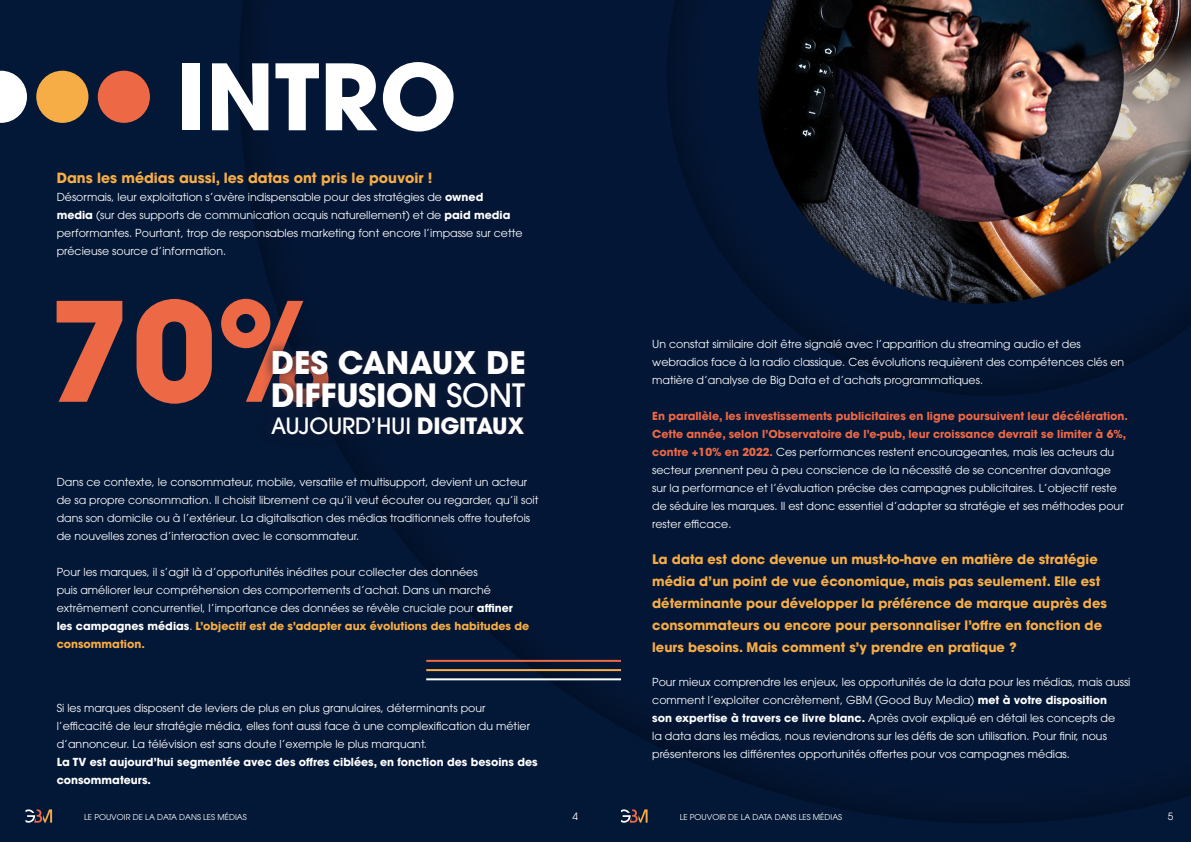
<style>
.page{position:relative;width:1191px;height:842px;background:#fff}
.page>*{position:absolute;margin:0;border:0;box-sizing:border-box;transform-origin:0 0}
.t1{font:700 136.4px "ITC Avant Garde Pro";color:#ed6845}
.t2{font:700 90.4px "ITC Avant Garde Pro";color:#fff}
.t3{font:700 31.9px "ITC Avant Garde Pro";letter-spacing:-.01em;color:#fff}
.t4{font:700 31px "ITC Avant Garde Pro";color:#fff}
.t5{font:500 22.3px "ITC Avant Garde Pro";letter-spacing:-.01em;color:#fff}
.t6{font:700 14px "ITC Avant Garde Pro";color:#f7ad45}
.t7{font:700 13px/22px "ITC Avant Garde Pro";color:#f7ad45}
.t8{font:11px/18px "ITC Avant Garde Pro";color:#fff}
.t9{font:700 11px/18px "ITC Avant Garde Pro";color:#fff}
.t10{font:10px "ITC Avant Garde Pro";color:#fff}
.t11{font:8px "ITC Avant Garde Pro";color:#fff}
.s1{font-weight:700}
.s2{font-weight:500}
.s3{font-weight:700;color:#f7ad45}
.s4{font-weight:700;color:#ed6845}
</style>
<div class="page">
<div style="left:0;top:0;width:595px;height:842px;background:#031736"></div>
<div style="left:595px;top:0;width:596px;height:842px;background:#031736"></div>
<svg style="left:26px;top:809px;width:26px;height:14px"></svg>
<img style="left:524px;top:654px;width:97px;height:27px">
<img style="left:452px;top:589px;width:73px;height:74px">
<img style="left:738px;top:232px;width:430px;height:164px">
<img style="left:1167px;top:303px;width:24px;height:39px">
<img style="left:758px;top:0;width:433px;height:303px">
<div style="left:261px;top:340px;width:274px;height:105px;background:#081734"></div>
<svg style="left:0;top:71px;width:27px;height:52px"></svg>
<div style="left:36px;top:71px;width:52px;height:52px;background:#f7ad45;border-radius:50%"></div>
<div style="left:98px;top:71px;width:52px;height:52px;background:#ed6845;border-radius:50%"></div>
<hr style="left:426px;top:660px;width:195px;height:2px;background:#ed6845">
<hr style="left:426px;top:669px;width:195px;height:2px;background:#f7ad45">
<hr style="left:426px;top:678px;width:195px;height:2px;background:#fff">
<h2 class="t2" style="left:177px;top:37px;width:281px">INTRO</h2>
<p class="t6" style="left:57px;top:169px;width:377px">Dans les médias aussi, les datas ont pris le pouvoir !</p>
<p class="t8" style="left:57px;top:188px;width:467px">Désormais, leur exploitation s’avère indispensable pour des stratégies de <span class="s1">owned<br>media</span> (sur des supports de communication acquis naturellement) et de <span class="s1">paid media </span>performantes. Pourtant, trop de responsables marketing font encore l’impasse sur cette précieuse source d’information.</p>
<h1 class="t1" style="left:48px;top:260px;width:287px">70%</h1>
<h3 class="t4" style="left:271px;top:342px;width:256px">DES CANAUX DE</h3>
<h3 class="t3" style="left:271px;top:374px;width:255px">DIFFUSION <span class="s2">SONT</span></h3>
<h3 class="t5" style="left:271px;top:412px;width:255px">AUJOURD’HUI <span class="s1">DIGITAUX</span></h3>
<p class="t8" style="left:57px;top:473px;width:483px">Dans ce contexte, le consommateur, mobile, versatile et multisupport, devient un acteur de sa propre consommation. Il choisit librement ce qu’il veut écouter ou regarder, qu’il soit dans son domicile ou à l’extérieur. La digitalisation des médias traditionnels offre toutefois de nouvelles zones d’interaction avec le consommateur.</p>
<p class="t8" style="left:57px;top:563px;width:474px">Pour les marques, il s’agit là d’opportunités inédites pour collecter des données<br>puis améliorer leur compréhension des comportements d’achat. Dans un marché extrêmement concurrentiel, l’importance des données se révèle cruciale pour <span class="s1">affiner les campagnes médias</span>. <span class="s3">L’objectif est de s’adapter aux évolutions des habitudes de consommation.</span></p>
<p class="t8" style="left:57px;top:699px;width:475px">Si les marques disposent de leviers de plus en plus granulaires, déterminants pour l’efficacité de leur stratégie média, elles font aussi face à une complexification du métier d’annonceur. La télévision est sans doute l’exemple le plus marquant.</p>
<p class="t9" style="left:57px;top:753px;width:482px">La TV est aujourd’hui segmentée avec des offres ciblées, en fonction des besoins des consommateurs.</p>
<p class="t8" style="left:652px;top:335px;width:473px">Un constat similaire doit être signalé avec l’apparition du streaming audio et des webradios face à la radio classique. Ces évolutions requièrent des compétences clés en matière d’analyse de Big Data et d’achats programmatiques.</p>
<p class="t8" style="left:652px;top:407px;width:477px"><span class="s4">En parallèle, les investissements publicitaires en ligne poursuivent leur décélération.<br>Cette année, selon l’Observatoire de l’e-pub, leur croissance devrait se limiter à 6%, contre +10% en 2022.</span> Ces performances restent encourageantes, mais les acteurs du secteur prennent peu à peu conscience de la nécessité de se concentrer davantage sur la performance et l’évaluation précise des campagnes publicitaires. L’objectif reste de séduire les marques. Il est donc essentiel d’adapter sa stratégie et ses méthodes pour rester efficace.</p>
<p class="t7" style="left:652px;top:548px;width:456px">La data est donc devenue un must-to-have en matière de stratégie média d’un point de vue économique, mais pas seulement. Elle est déterminante pour développer la préférence de marque auprès des consommateurs ou encore pour personnaliser l’offre en fonction de leurs besoins. Mais comment s’y prendre en pratique ?</p>
<p class="t8" style="left:652px;top:673px;width:480px">Pour mieux comprendre les enjeux, les opportunités de la data pour les médias, mais aussi comment l’exploiter concrètement, GBM (Good Buy Media) <span class="s1">met à votre disposition<br>son expertise à travers ce livre blanc.</span> Après avoir expliqué en détail les concepts de<br>la data dans les médias, nous reviendrons sur les défis de son utilisation. Pour finir, nous présenterons les différentes opportunités offertes pour vos campagnes médias.</p>
<p class="t11" style="left:84px;top:812px;width:164px">LE POUVOIR DE LA DATA DANS LES MÉDIAS</p>
<p class="t10" style="left:572px;top:810px;width:7px">4</p>
<p class="t11" style="left:679px;top:812px;width:164px">LE POUVOIR DE LA DATA DANS LES MÉDIAS</p>
<p class="t10" style="left:1167px;top:810px;width:7px">5</p>
</div>
